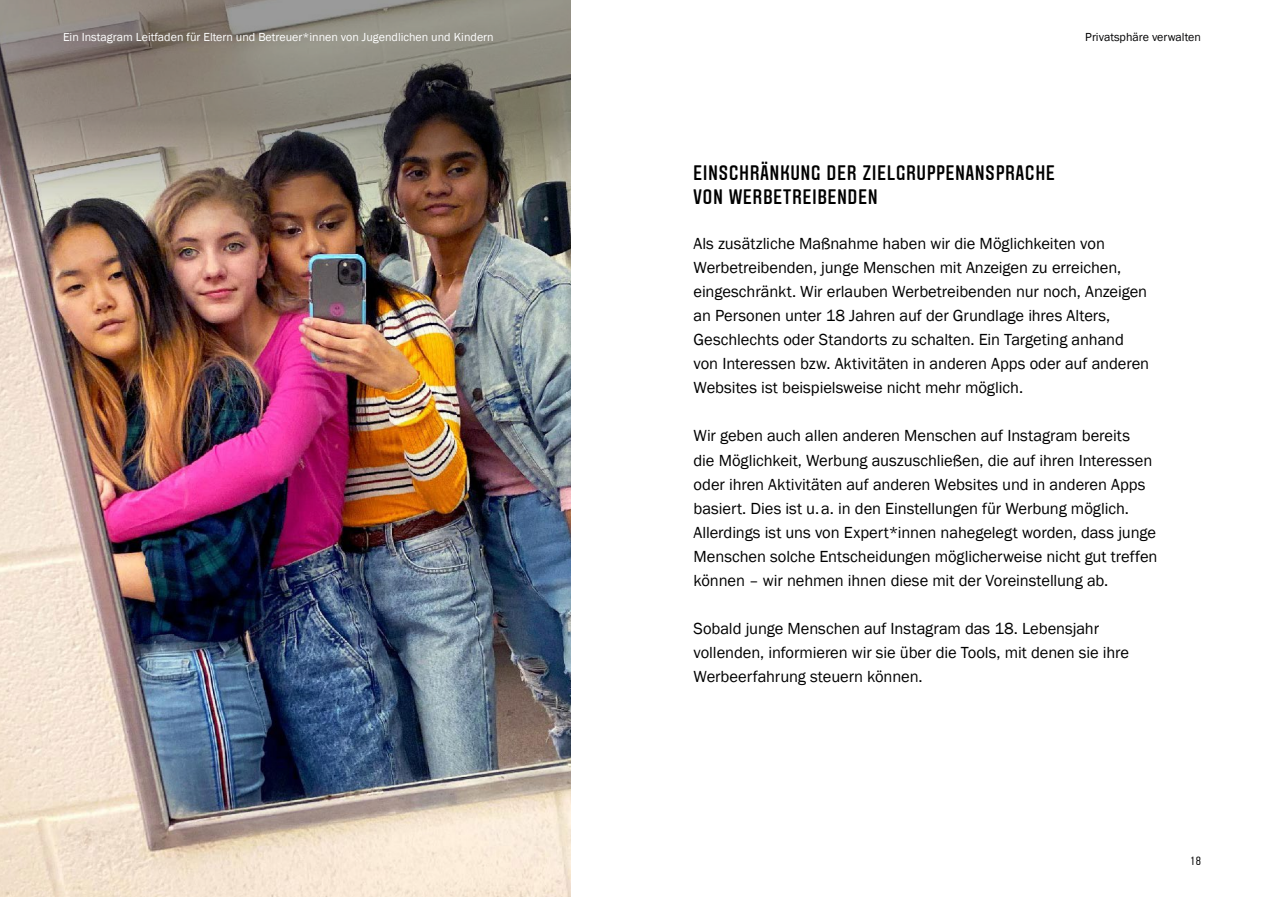
<style>
.page{position:relative;width:1264px;height:897px;background:#fff}
.page>*{position:absolute;margin:0;border:0;box-sizing:border-box;transform-origin:0 0}
.t1{font:500 21px/24px "Aveny T";letter-spacing:.05em;color:#000}
.t2{font:16.5px/24px "Franklin Gothic";letter-spacing:-.005em;color:#000}
.t3{font:12px "Franklin Gothic";color:#fff}
.t4{font:12px "Franklin Gothic";color:#020203}
.t5{font:12px "Aveny T";color:#000}
</style>
<div class="page">
<img style="left:0;top:238px;width:570px;height:658px">
<img style="left:0;top:0;width:570px;height:238px">
<p class="t3" style="left:63px;top:29px;width:432px">Ein Instagram Leitfaden für Eltern und Betreuer*innen von Jugendlichen und Kindern</p>
<p class="t4" style="left:1085px;top:29px;width:117px">Privatsphäre verwalten</p>
<p class="t1" style="left:693px;top:161px;width:363px">EINSCHRÄNKUNG DER ZIELGRUPPENANSPRACHE<br>VON WERBETREIBENDEN</p>
<p class="t2" style="left:693px;top:232px;width:457px">Als zusätzliche Maßnahme haben wir die Möglichkeiten von Werbetreibenden, junge Menschen mit Anzeigen zu erreichen, eingeschränkt. Wir erlauben Werbetreibenden nur noch, Anzeigen an Personen unter 18 Jahren auf der Grundlage ihres Alters, Geschlechts oder Standorts zu schalten. Ein Targeting anhand von Interessen bzw. Aktivitäten in anderen Apps oder auf anderen Websites ist beispielsweise nicht mehr möglich.</p>
<p class="t2" style="left:693px;top:424px;width:465px">Wir geben auch allen anderen Menschen auf Instagram bereits<br>die Möglichkeit, Werbung auszuschließen, die auf ihren Interessen oder ihren Aktivitäten auf anderen Websites und in anderen Apps basiert. Dies ist u.a. in den Einstellungen für Werbung möglich.<br>Allerdings ist uns von Expert*innen nahegelegt worden, dass junge Menschen solche Entscheidungen möglicherweise nicht gut treffen können – wir nehmen ihnen diese mit der Voreinstellung ab.</p>
<p class="t2" style="left:693px;top:616px;width:437px">Sobald junge Menschen auf Instagram das 18. Lebensjahr vollenden, informieren wir sie über die Tools, mit denen sie ihre<br>Werbeerfahrung steuern können.</p>
<p class="t5" style="left:1191px;top:854px;width:11px">18</p>
</div>
